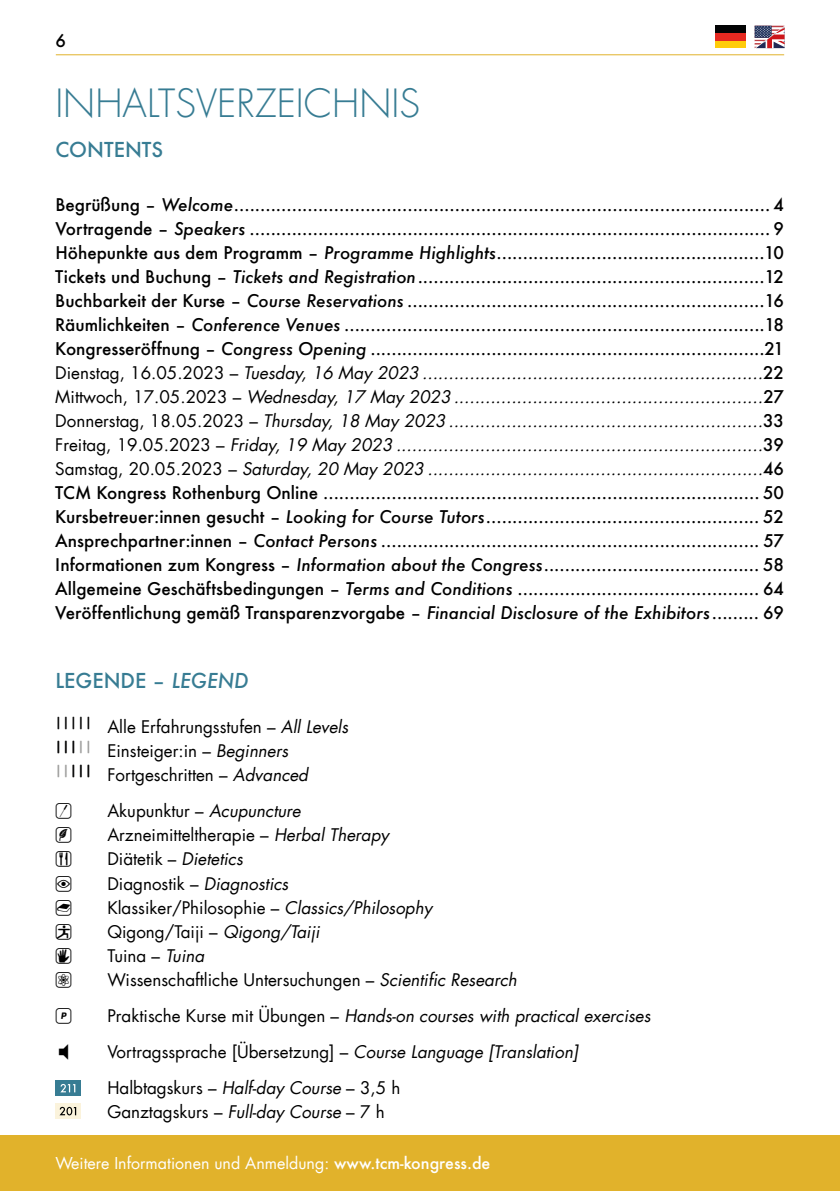
<style>
.page{position:relative;width:840px;height:1191px;background:#fff}
.page>*{position:absolute;margin:0;border:0;box-sizing:border-box;transform-origin:0 0}
.t1{font:300 38px "Futura LT";color:#377c93}
.t2{font:500 20px "Futura";color:#377c93}
.t3{font:500 17px/24px "Futura";color:#000;text-align:justify}
.t4{font:italic 17px/24px "Futura LT";color:#000;text-align:justify}
.t5{font:17px/24px "Futura LT";color:#000}
.t6{font:17px "tcmkongress next";color:#000}
.t7{font:16px "Futura LT";color:#fff}
.s1{font-style:italic}
.s2{font-style:normal}
.s3{font-family:"Futura";font-weight:500;font-style:normal}
.s4{font-family:"tcmkongress next";font-size:36px}
.s5{font-family:"tcmkongress next";font-size:36px;color:#9d9d9c}
.s6{font-family:"Futura";font-weight:500}
</style>
<div class="page">
<div style="left:0;top:1135px;width:839px;height:56px;background:#e1b22b"></div>
<hr style="left:56px;top:54px;width:727px;height:1px;background:#e1b22b">
<svg style="left:754px;top:26px;width:30px;height:22px"></svg>
<div style="left:715px;top:41px;width:30px;height:7px;background:#ffcc0a"></div>
<div style="left:715px;top:26px;width:30px;height:7px;background:#020304"></div>
<div style="left:715px;top:33px;width:30px;height:8px;background:#e52921"></div>
<div style="left:55px;top:1080px;width:25px;height:15px;background:#377c93"></div>
<svg style="left:60px;top:1084px;width:15px;height:8px"></svg>
<div style="left:55px;top:1103px;width:25px;height:15px;background:#fbf3dc"></div>
<svg style="left:59px;top:1106px;width:17px;height:9px"></svg>
<p class="t3" style="left:55px;top:29px;width:12px">6</p>
<h1 class="t1" style="left:55px;top:80px;width:366px">INHALTSVERZEICHNIS</h1>
<p class="t2" style="left:55px;top:135px;width:109px">CONTENTS</p>
<p class="t3" style="left:55px;top:192px;width:730px">Begrüßung – <span class="s1">Welcome</span>...................................................................................................... 4<br>Vortragende – <span class="s1">Speakers</span> ................................................................................................... 9<br>Höhepunkte aus dem Programm – <span class="s1">Programme Highlights</span>...................................................10<br>Tickets und Buchung – <span class="s1">Tickets and Registration</span>..................................................................12<br>Buchbarkeit der Kurse – <span class="s1">Course Reservations</span> ....................................................................16<br>Räumlichkeiten – <span class="s1">Conference Venues</span> ................................................................................18<br>Kongresseröffnung – <span class="s1">Congress Opening</span> ...........................................................................21</p>
<p class="t4" style="left:55px;top:361px;width:729px"><span class="s2">Dienstag, 16.05.2023 –</span> Tuesday, 16 May 2023 .................................................................<span class="s3">22<br></span><span class="s2">Mittwoch, 17.05.2023 –</span> Wednesday, 17 May 2023 ...........................................................<span class="s3">27<br></span><span class="s2">Donnerstag, 18.05.2023 –</span> Thursday, 18 May 2023 ............................................................<span class="s3">33<br></span><span class="s2">Freitag, 19.05.2023 –</span> Friday, 19 May 2023 ......................................................................<span class="s3">39<br></span><span class="s2">Samstag, 20.05.2023 –</span> Saturday, 20 May 2023 ................................................................<span class="s3">46</span></p>
<p class="t3" style="left:55px;top:480px;width:730px">TCM Kongress Rothenburg Online ................................................................................... 50<br>Kursbetreuer:innen gesucht – <span class="s1">Looking for Course Tutors</span>.................................................... 52<br>Ansprechpartner:innen – <span class="s1">Contact Persons</span> ........................................................................ 57<br>Informationen zum Kongress – <span class="s1">Information about the Congress</span>......................................... 58<br>Allgemeine Geschäftsbedingungen – <span class="s1">Terms and Conditions</span> .............................................. 64<br>Veröffentlichung gemäß Transparenzvorgabe – <span class="s1">Financial Disclosure of the Exhibitors</span>......... 69</p>
<p class="t2" style="left:55px;top:666px;width:194px">LEGENDE – <span class="s1">LEGEND</span></p>
<p class="t5" style="left:55px;top:715px;width:294px"><span class="s4">A</span> Alle Erfahrungsstufen – <span class="s1">All Levels<br></span><span class="s5">A</span><span class="s4">C</span> Einsteiger:in – <span class="s1">Beginners<br></span><span class="s5">A</span><span class="s4">B</span> Fortgeschritten – <span class="s1">Advanced</span></p>
<p class="t6" style="left:55px;top:802px;width:19px">J</p>
<p class="t5" style="left:107px;top:799px;width:195px">Akupunktur – <span class="s1">Acupuncture</span></p>
<p class="t6" style="left:55px;top:826px;width:19px">N</p>
<p class="t5" style="left:107px;top:823px;width:283px">Arzneimitteltherapie – <span class="s1">Herbal Therapy</span></p>
<p class="t6" style="left:55px;top:850px;width:19px">M</p>
<p class="t5" style="left:107px;top:847px;width:137px">Diätetik – <span class="s1">Dietetics</span></p>
<p class="t6" style="left:55px;top:874px;width:19px">L</p>
<p class="t5" style="left:107px;top:871px;width:182px">Diagnostik – <span class="s1">Diagnostics</span></p>
<p class="t6" style="left:55px;top:898px;width:19px">K</p>
<p class="t5" style="left:107px;top:895px;width:326px">Klassiker/Philosophie – <span class="s1">Classics/Philosophy</span></p>
<p class="t6" style="left:55px;top:922px;width:19px">O</p>
<p class="t5" style="left:107px;top:919px;width:213px">Qigong/Taiji – <span class="s1">Qigong/Taiji</span></p>
<p class="t6" style="left:55px;top:946px;width:19px">Q</p>
<p class="t5" style="left:107px;top:943px;width:98px">Tuina – <span class="s1">Tuina</span></p>
<p class="t6" style="left:55px;top:970px;width:19px">P</p>
<p class="t5" style="left:107px;top:967px;width:410px">Wissenschaftliche Untersuchungen – <span class="s1">Scientific Research</span></p>
<p class="t6" style="left:55px;top:1006px;width:19px">H</p>
<p class="t4" style="left:107px;top:1003px;width:544px"><span class="s2">Praktische Kurse mit Übungen –</span> Hands-on courses with practical exercises</p>
<p class="t6" style="left:55px;top:1042px;width:19px">I</p>
<p class="t5" style="left:107px;top:1033px;width:472px;line-height:36px">Vortragssprache [Übersetzung] – <span class="s1">Course Language [Translation]<br></span>Halbtagskurs – <span class="s1">Half-day Course</span> – 3,5 h</p>
<p class="t5" style="left:107px;top:1099px;width:279px">Ganztagskurs – <span class="s1">Full-day Course</span> – 7 h</p>
<p class="t7" style="left:55px;top:1152px;width:436px">Weitere Informationen und Anmeldung: <span class="s6">www.tcm-kongress.de</span></p>
</div>
